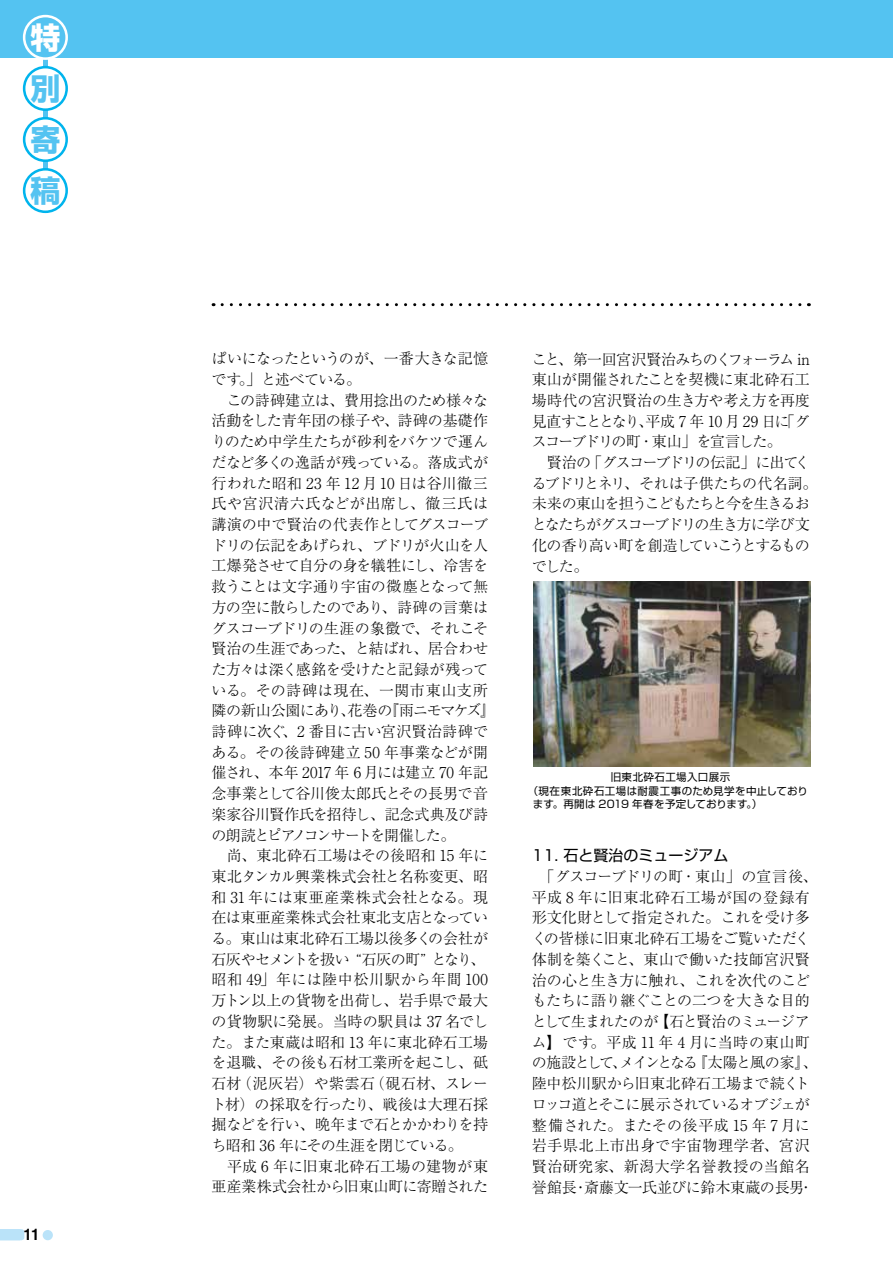
<style>
.page{position:relative;width:893px;height:1263px;background:#fff}
.page>*{position:absolute;margin:0;border:0;box-sizing:border-box;transform-origin:0 0}
.t1{font:700 30px/50.8px "Shin Go Pr 6";color:#54c3f1;text-align:justify}
.t2{font:700 30px "Shin Go Pr 6";color:#fff}
.t3{font:300 15px/20.7px "Ryumin Pr 6";letter-spacing:-.02em;color:#000}
.t4{font:300 15px/20.7px "Ryumin Pr 6";letter-spacing:-.065em;color:#000}
.t5{font:15px "Shin Go Pr 6";color:#000}
.t6{font:700 condensed 15px "Helvetica";color:#000}
.t7{font:10.5px "Shin Go Pr 6";letter-spacing:.03em;color:#000}
.t8{font:10.5px "Shin Go Pr 6";letter-spacing:.01em;color:#000}
</style>
<div class="page">
<hr style="left:43px;top:58px;width:4px;height:154px;background:#54c3f1">
<div style="left:0;top:0;width:893px;height:57px;background:#54c3f1"></div>
<div style="left:23px;top:15px;width:45px;height:45px;border:3px solid #fff;border-radius:50%"></div>
<div style="left:24px;top:67px;width:43px;height:43px;background:#fff;border-radius:50%"></div>
<div style="left:23px;top:66px;width:45px;height:45px;border:3px solid #00b4ed;border-radius:50%"></div>
<div style="left:24px;top:118px;width:43px;height:43px;background:#fff;border-radius:50%"></div>
<div style="left:23px;top:117px;width:45px;height:45px;border:3px solid #00b4ed;border-radius:50%"></div>
<div style="left:24px;top:169px;width:43px;height:43px;background:#fff;border-radius:50%"></div>
<div style="left:23px;top:168px;width:45px;height:45px;border:3px solid #00b4ed;border-radius:50%"></div>
<div style="left:43px;top:1230px;width:10px;height:10px;background:#bae3f9;border-radius:50%"></div>
<svg style="left:222px;top:303px;width:587px;height:3px"></svg>
<svg style="left:0;top:1229px;width:24px;height:11px"></svg>
<img style="left:533px;top:582px;width:277px;height:184px">
<h1 class="t2" style="left:30px;top:14px;width:31px">特</h1>
<h1 class="t1" style="left:30px;top:62px;width:31px">別寄稿</h1>
<p class="t6" style="left:24px;top:1225px;width:16px">11</p>
<p class="t3" style="left:212px;top:347px;width:285px">ぱいになったというのが、一番大きな記憶です。」と述べている。<br>　この詩碑建立は、費用捻出のため様々な活動をした青年団の様子や、詩碑の基礎作りのため中学生たちが砂利をバケツで運んだなど多くの逸話が残っている。落成式が行われた昭和 23 年 12 月10 日は谷川徹三氏や宮沢清六氏などが出席し、徹三氏は講演の中で賢治の代表作としてグスコーブドリの伝記をあげられ、ブドリが火山を人工爆発させて自分の身を犠牲にし、冷害を救うことは文字通り宇宙の微塵となって無方の空に散らしたのであり、詩碑の言葉はグスコーブドリの生涯の象徴で、それこそ賢治の生涯であった、と結ばれ、居合わせた方々は深く感銘を受けたと記録が残っている。その詩碑は現在、一関市東山支所隣の新山公園にあり、花巻の『雨ニモマケズ』詩碑に次ぐ、2 番目に古い宮沢賢治詩碑である。その後詩碑建立 50 年事業などが開催され、本年 2017 年 6 月には建立 70 年記念事業として谷川俊太郎氏とその長男で音楽家谷川賢作氏を招待し、記念式典及び詩の朗読とピアノコンサートを開催した。<br>　尚、東北砕石工場はその後昭和 15 年に東北タンカル興業株式会社と名称変更、昭和 31 年には東亜産業株式会社となる。現在は東亜産業株式会社東北支店となっている。東山は東北砕石工場以後多くの会社が石灰やセメントを扱い “石灰の町” となり、昭和 49」年には陸中松川駅から年間 100万トン以上の貨物を出荷し、岩手県で最大の貨物駅に発展。当時の駅員は 37 名でした。また東蔵は昭和 13 年に東北砕石工場を退職、その後も石材工業所を起こし、砥石材（泥灰岩）や紫雲石（硯石材、スレート材）の採取を行ったり、戦後は大理石採掘などを行い、晩年まで石とかかわりを持ち昭和 36 年にその生涯を閉じている。<br>　平成 6 年に旧東北砕石工場の建物が東亜産業株式会社から旧東山町に寄贈された</p>
<p class="t4" style="left:532px;top:348px;width:287px">こと、第一回宮沢賢治みちのくフォーラム in東山が開催されたことを契機に東北砕石工場時代の宮沢賢治の生き方や考え方を再度見直すこととなり、平成 7 年 10 月 29 日に「グスコーブドリの町・東山」を宣言した。<br>　賢治の「グスコーブドリの伝記」に出てくるブドリとネリ、それは子供たちの代名詞。未来の東山を担うこどもたちと今を生きるおとなたちがグスコーブドリの生き方に学び文化の香り高い町を創造していこうとするものでした。</p>
<p class="t7" style="left:611px;top:769px;width:121px">旧東北砕石工場入口展示</p>
<p class="t7" style="left:528px;top:782px;width:282px">（現在東北砕石工場は耐震工事のため見学を中止しており</p>
<p class="t8" style="left:533px;top:796px;width:231px">ます。再開は 2019 年春を予定しております。）</p>
<p class="t5" style="left:532px;top:843px;width:198px">11. 石と賢治のミュージアム</p>
<p class="t3" style="left:532px;top:865px;width:287px">　「グスコーブドリの町・東山」の宣言後、平成 8 年に旧東北砕石工場が国の登録有形文化財として指定された。これを受け多くの皆様に旧東北砕石工場をご覧いただく体制を築くこと、東山で働いた技師宮沢賢治の心と生き方に触れ、これを次代のこどもたちに語り継ぐことの二つを大きな目的として生まれたのが【石と賢治のミュージアム】です。平成 11 年 4 月に当時の東山町の施設として、メインとなる『太陽と風の家』、陸中松川駅から旧東北砕石工場まで続くトロッコ道とそこに展示されているオブジェが整備された。またその後平成 15 年 7 月に岩手県北上市出身で宇宙物理学者、宮沢賢治研究家、新潟大学名誉教授の当館名誉館長・斎藤文一氏並びに鈴木東蔵の長男・</p>
</div>
